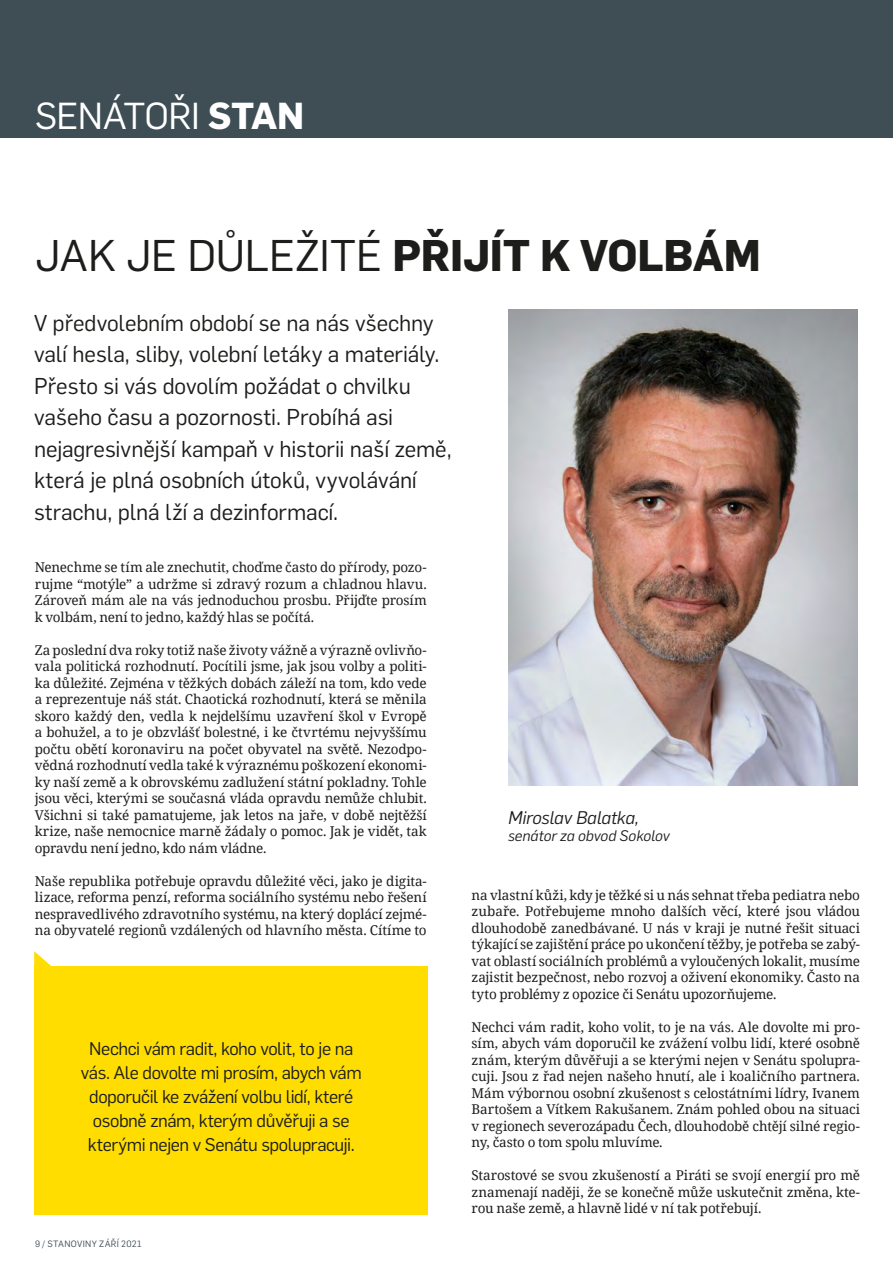
<style>
.page{position:relative;width:893px;height:1263px;background:#fff}
.page>*{position:absolute;margin:0;border:0;box-sizing:border-box;transform-origin:0 0}
.t1{font:43.5px "Flama";letter-spacing:-.005em;color:#1d1d1b}
.t2{font:36.9px "Flama";letter-spacing:-.02em;color:#fff}
.t3{font:22.5px/31.5px "Flama";letter-spacing:-.005em;color:#1d1d1b}
.t4{font:18px/24px "Flama";letter-spacing:-.025em;color:#1d1d1b;text-align:center}
.t5{font:italic 18px "Flama";letter-spacing:-.01em;color:#1d1d1b}
.t6{font:italic 15px "Flama";color:#1d1d1b}
.t7{font:13.5px/16.5px "Noto Serif";letter-spacing:-.015em;color:#1d1d1b;text-align:justify}
.t8{font:9px "Flama";letter-spacing:.04em;color:#3f4e55}
.s1{font-weight:700}
</style>
<div class="page">
<div style="left:0;top:0;width:893px;height:138px;background:#3f4e55"></div>
<img style="left:508px;top:309px;width:350px;height:477px">
<svg style="left:34px;top:951px;width:111px;height:16px"></svg>
<div style="left:34px;top:967px;width:393px;height:248px;background:#fd0"></div>
<h2 class="t2" style="left:35px;top:90px;width:271px">SENÁTOŘI <span class="s1">STAN</span></h2>
<h1 class="t1" style="left:35px;top:226px;width:727px">JAK JE DŮLEŽITÉ <span class="s1">PŘIJÍT K VOLBÁM</span></h1>
<p class="t3" style="left:34px;top:305px;width:419px">V předvolebním období se na nás všechny valí hesla, sliby, volební letáky a materiály.<br>Přesto si vás dovolím požádat o chvilku vašeho času a pozornosti. Probíhá asi nejagresivnější kampaň v historii naší země, která je plná osobních útoků, vyvolávání strachu, plná lží a dezinformací.</p>
<p class="t7" style="left:35px;top:559px;width:393px">Nenechme se tím ale znechutit, choďme často do přírody, pozo&shy;rujme “motýle” a udržme si zdravý rozum a chladnou hlavu.<br>Zároveň mám ale na vás jednoduchou prosbu. Přijďte prosím k volbám, není to jedno, každý hlas se počítá.</p>
<p class="t7" style="left:35px;top:641px;width:393px">Za poslední dva roky totiž naše životy vážně a výrazně ovlivňo&shy;vala politická rozhodnutí. Pocítili jsme, jak jsou volby a politi&shy;ka důležité. Zejména v těžkých dobách záleží na tom, kdo vede a reprezentuje náš stát. Chaotická rozhodnutí, která se měnila skoro každý den, vedla k nejdelšímu uzavření škol v Evropě a bohužel, a to je obzvlášť bolestné, i ke čtvrtému nejvyššímu počtu obětí koronaviru na počet obyvatel na světě. Nezodpo&shy;vědná rozhodnutí vedla také k výraznému poškození ekonomi&shy;ky naší země a k obrovskému zadlužení státní pokladny. Tohle jsou věci, kterými se současná vláda opravdu nemůže chlubit.<br>Všichni si také pamatujeme, jak letos na jaře, v době nejtěžší krize, naše nemocnice marně žádaly o pomoc. Jak je vidět, tak opravdu není jedno, kdo nám vládne.</p>
<p class="t7" style="left:35px;top:872px;width:393px">Naše republika potřebuje opravdu důležité věci, jako je digita&shy;lizace, reforma penzí, reforma sociálního systému nebo řešení nespravedlivého zdravotního systému, na který doplácí zejmé&shy;na obyvatelé regionů vzdálených od hlavního města. Cítíme to</p>
<h3 class="t4" style="left:81px;top:1035px;width:282px">Nechci vám radit, koho volit, to je na vás. Ale dovolte mi prosím, abych vám doporučil ke zvážení volbu lidí, které osobně znám, kterým důvěřuji a se kterými nejen v Senátu spolupracuji.</h3>
<p class="t8" style="left:35px;top:1238px;width:108px">9 / STANOVINY ZÁŘÍ 2021</p>
<h3 class="t5" style="left:508px;top:805px;width:132px">Miroslav Balatka,</h3>
<p class="t6" style="left:508px;top:825px;width:163px">senátor za obvod Sokolov</p>
<p class="t7" style="left:472px;top:886px;width:390px">na vlastní kůži, kdy je těžké si u nás sehnat třeba pediatra nebo zubaře. Potřebujeme mnoho dalších věcí, které jsou vládou dlouhodobě zanedbávané. U nás v kraji je nutné řešit situaci týkající se zajištění práce po ukončení těžby, je potřeba se zabý&shy;vat oblastí sociálních problémů a vyloučených lokalit, musíme zajistit bezpečnost, nebo rozvoj a oživení ekonomiky. Často na tyto problémy z opozice či Senátu upozorňujeme.</p>
<p class="t7" style="left:472px;top:1018px;width:390px">Nechci vám radit, koho volit, to je na vás. Ale dovolte mi pro&shy;sím, abych vám doporučil ke zvážení volbu lidí, které osobně znám, kterým důvěřuji a se kterými nejen v Senátu spolupra&shy;cuji. Jsou z řad nejen našeho hnutí, ale i koaličního partnera.<br>Mám výbornou osobní zkušenost s celostátními lídry, Ivanem Bartošem a Vítkem Rakušanem. Znám pohled obou na situaci v regionech severozápadu Čech, dlouhodobě chtějí silné regio&shy;ny, často o tom spolu mluvíme.</p>
<p class="t7" style="left:472px;top:1166px;width:390px">Starostové se svou zkušeností a Piráti se svojí energií pro mě znamenají naději, že se konečně může uskutečnit změna, kte&shy;rou naše země, a hlavně lidé v ní tak potřebují.</p>
</div>
